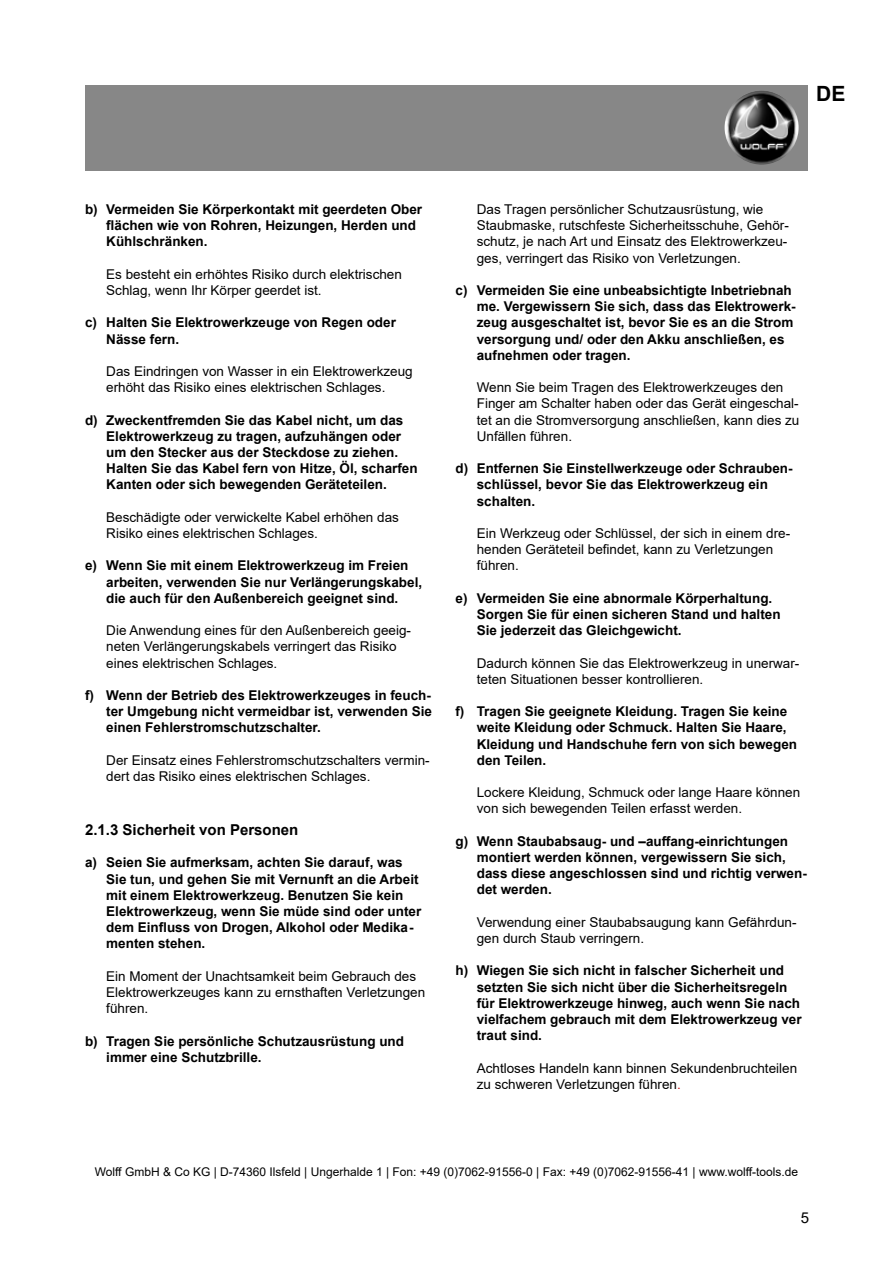
<style>
.page{position:relative;width:893px;height:1263px;background:#fff}
.page>*{position:absolute;margin:0;border:0;box-sizing:border-box;transform-origin:0 0}
.t1{font:700 21px "Arial";color:#000}
.t2{font:700 15px "Arial";color:#000}
.t3{font:15px "Arial";color:#000}
.t4{font:700 13.5px/16.2px "Arial";color:#000}
.t5{font:13.5px/16.2px "Arial";color:#000}
.t6{font:12px "Arial";color:#000}
.s1{color:#cd171a}
</style>
<div class="page">
<div style="left:85px;top:85px;width:723px;height:85px;background:#878787"></div>
<img style="left:725px;top:91px;width:74px;height:74px;border-radius:37px">
<h1 class="t1" style="left:816px;top:79px;width:31px">DE</h1>
<p class="t4" style="left:106px;top:201px;width:317px;text-indent:-21px">b) Vermeiden Sie Körperkontakt mit geerdeten Ober flächen wie von Rohren, Heizungen, Herden und<br>Kühlschränken.</p>
<p class="t5" style="left:106px;top:266px;width:297px">Es besteht ein erhöhtes Risiko durch elektrischen<br>Schlag, wenn Ihr Körper geerdet ist.</p>
<p class="t4" style="left:106px;top:315px;width:291px;text-indent:-21px">c) Halten Sie Elektrowerkzeuge von Regen oder<br>Nässe fern.</p>
<p class="t5" style="left:106px;top:363px;width:308px">Das Eindringen von Wasser in ein Elektrowerkzeug erhöht das Risiko eines elektrischen Schlages.</p>
<p class="t4" style="left:106px;top:412px;width:313px;text-indent:-21px">d) Zweckentfremden Sie das Kabel nicht, um das Elektrowerkzeug zu tragen, aufzuhängen oder um den Stecker aus der Steckdose zu ziehen.<br>Halten Sie das Kabel fern von Hitze, Öl, scharfen Kanten oder sich bewegenden Geräteteilen.</p>
<p class="t5" style="left:106px;top:509px;width:294px">Beschädigte oder verwickelte Kabel erhöhen das<br>Risiko eines elektrischen Schlages.</p>
<p class="t4" style="left:106px;top:558px;width:317px;text-indent:-21px">e) Wenn Sie mit einem Elektrowerkzeug im Freien arbeiten, verwenden Sie nur Verlängerungskabel, die auch für den Außenbereich geeignet sind.</p>
<p class="t5" style="left:106px;top:622px;width:306px">Die Anwendung eines für den Außenbereich geeig&shy;neten Verlängerungskabels verringert das Risiko eines elektrischen Schlages.</p>
<p class="t4" style="left:106px;top:687px;width:327px;text-align:justify;text-indent:-21px">f) Wenn der Betrieb des Elektrowerkzeuges in feuch&shy;ter Umgebung nicht vermeidbar ist, verwenden Sie einen Fehlerstromschutzschalter.</p>
<p class="t5" style="left:106px;top:752px;width:325px">Der Einsatz eines Fehlerstromschutzschalters vermin&shy;dert das Risiko eines elektrischen Schlages.</p>
<p class="t2" style="left:85px;top:819px;width:215px">2.1.3 Sicherheit von Personen</p>
<p class="t4" style="left:106px;top:855px;width:317px;text-indent:-21px">a) Seien Sie aufmerksam, achten Sie darauf, was Sie tun, und gehen Sie mit Vernunft an die Arbeit mit einem Elektrowerkzeug. Benutzen Sie kein Elektrowerkzeug, wenn Sie müde sind oder unter dem Einfluss von Drogen, Alkohol oder Medika - menten stehen.</p>
<p class="t5" style="left:106px;top:968px;width:320px">Ein Moment der Unachtsamkeit beim Gebrauch des<br>Elektrowerkzeuges kann zu ernsthaften Verletzungen führen.</p>
<p class="t4" style="left:106px;top:1033px;width:299px;text-indent:-21px">b) Tragen Sie persönliche Schutzausrüstung und immer eine Schutzbrille.</p>
<p class="t5" style="left:477px;top:201px;width:314px">Das Tragen persönlicher Schutzausrüstung, wie Staubmaske, rutschfeste Sicherheitsschuhe, Gehör&shy;schutz, je nach Art und Einsatz des Elektrowerkzeu&shy;ges, verringert das Risiko von Verletzungen.</p>
<p class="t4" style="left:477px;top:282px;width:320px;text-indent:-21px">c) Vermeiden Sie eine unbeabsichtigte Inbetriebnah me. Vergewissern Sie sich, dass das Elektrowerk&shy;zeug ausgeschaltet ist, bevor Sie es an die Strom versorgung und/ oder den Akku anschließen, es aufnehmen oder tragen.</p>
<p class="t5" style="left:477px;top:379px;width:324px">Wenn Sie beim Tragen des Elektrowerkzeuges den Finger am Schalter haben oder das Gerät eingeschal&shy;tet an die Stromversorgung anschließen, kann dies zu Unfällen führen.</p>
<p class="t4" style="left:477px;top:460px;width:317px;text-indent:-21px">d) Entfernen Sie Einstellwerkzeuge oder Schrauben&shy;schlüssel, bevor Sie das Elektrowerkzeug ein schalten.</p>
<p class="t5" style="left:477px;top:525px;width:315px">Ein Werkzeug oder Schlüssel, der sich in einem dre&shy;henden Geräteteil befindet, kann zu Verletzungen führen.</p>
<p class="t4" style="left:477px;top:590px;width:305px;text-indent:-21px">e) Vermeiden Sie eine abnormale Körperhaltung.<br>Sorgen Sie für einen sicheren Stand und halten<br>Sie jederzeit das Gleichgewicht.</p>
<p class="t5" style="left:477px;top:655px;width:324px">Dadurch können Sie das Elektrowerkzeug in unerwar&shy;teten Situationen besser kontrollieren.</p>
<p class="t4" style="left:477px;top:703px;width:322px;text-indent:-21px">f) Tragen Sie geeignete Kleidung. Tragen Sie keine weite Kleidung oder Schmuck. Halten Sie Haare, Kleidung und Handschuhe fern von sich bewegen den Teilen.</p>
<p class="t5" style="left:477px;top:784px;width:325px">Lockere Kleidung, Schmuck oder lange Haare können von sich bewegenden Teilen erfasst werden.</p>
<p class="t4" style="left:477px;top:833px;width:332px;text-indent:-21px">g) Wenn Staubabsaug- und –auffang-einrichtungen montiert werden können, vergewissern Sie sich, dass diese angeschlossen sind und richtig verwen&shy;det werden.</p>
<p class="t5" style="left:477px;top:914px;width:321px">Verwendung einer Staubabsaugung kann Gefährdun&shy;gen durch Staub verringern.</p>
<p class="t4" style="left:477px;top:963px;width:326px;text-indent:-21px">h) Wiegen Sie sich nicht in falscher Sicherheit und setzten Sie sich nicht über die Sicherheitsregeln für Elektrowerkzeuge hinweg, auch wenn Sie nach vielfachem gebrauch mit dem Elektrowerkzeug ver traut sind.</p>
<p class="t5" style="left:477px;top:1060px;width:322px">Achtloses Handeln kann binnen Sekundenbruchteilen zu schweren Verletzungen führen<span class="s1">.</span></p>
<p class="t6" style="left:95px;top:1163px;width:705px">Wolff GmbH &amp; Co KG | D-74360 Ilsfeld | Ungerhalde 1 | Fon: +49 (0)7062-91556-0 | Fax: +49 (0)7062-91556-41 | www.wolff-tools.de</p>
<p class="t3" style="left:801px;top:1207px;width:10px">5</p>
</div>
